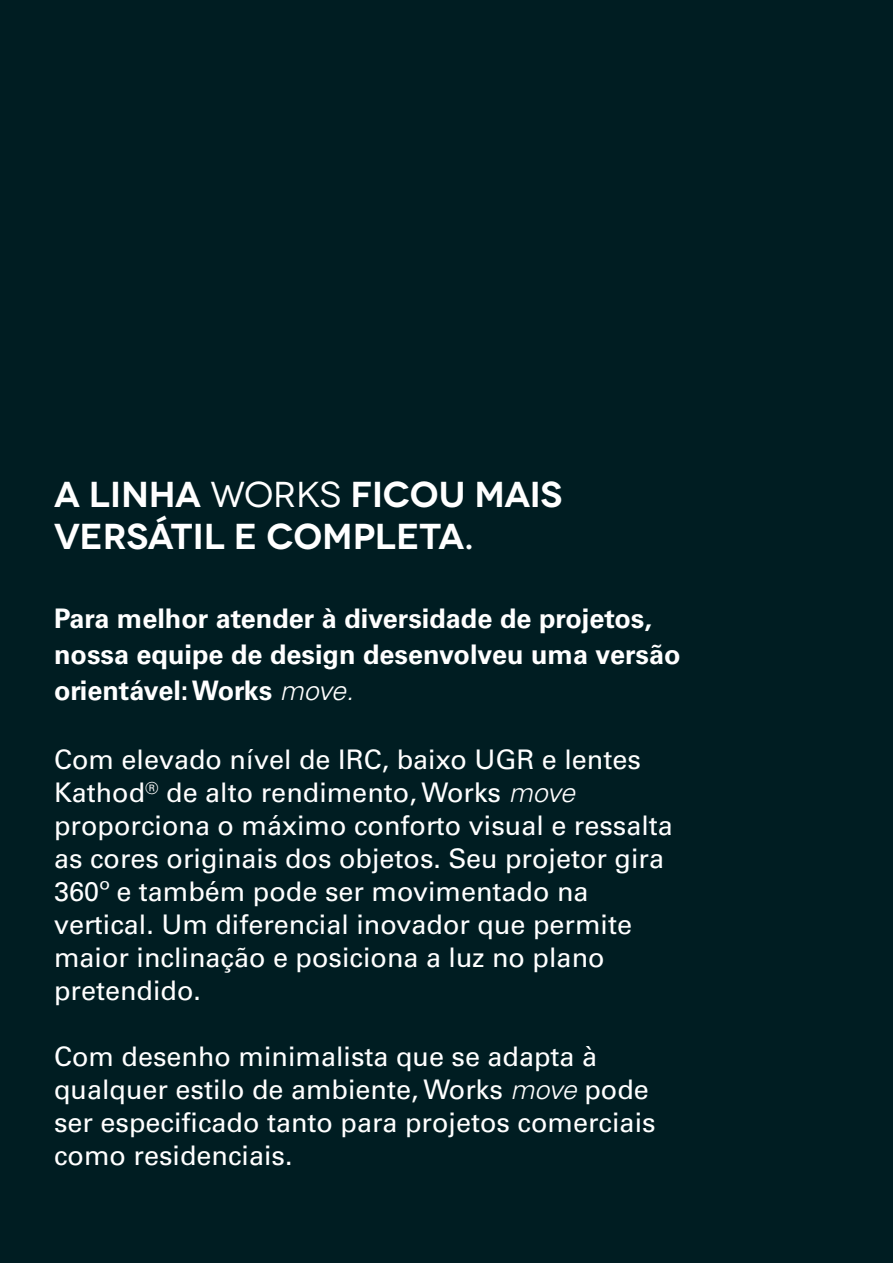
<style>
.page{position:relative;width:893px;height:1263px;background:#001d22}
.page>*{position:absolute;margin:0;border:0;box-sizing:border-box;transform-origin:0 0}
.t1{font:600 36px/42px "Novecentowide";color:#fff}
.t2{font:27px/33px "Univers LT Std";color:#fff}
.t3{font:700 27px/36px "Univers LT Std";color:#fff}
.s1{font-weight:400}
.s2{font-weight:300;font-style:italic}
</style>
<div class="page">
<h1 class="t1" style="left:54px;top:473px;width:510px">A LINHA <span class="s1">WORKS</span> FICOU MAIS<br>VERSÁTIL E COMPLETA.</h1>
<p class="t3" style="left:54px;top:601px;width:628px">Para melhor atender à diversidade de projetos, nossa equipe de design desenvolveu uma versão orientável: Works <span class="s2">move.</span></p>
<p class="t2" style="left:54px;top:743px;width:620px">Com elevado nível de IRC, baixo UGR e lentes Kathod<sup>®</sup> de alto rendimento, Works <span class="s2">move </span>proporciona o máximo conforto visual e ressalta as cores originais dos objetos. Seu projetor gira 360º e também pode ser movimentado na vertical. Um diferencial inovador que permite maior inclinação e posiciona a luz no plano pretendido.</p>
<p class="t2" style="left:54px;top:1040px;width:603px">Com desenho minimalista que se adapta à qualquer estilo de ambiente, Works <span class="s2">move</span> pode ser especificado tanto para projetos comerciais como residenciais.</p>
</div>
